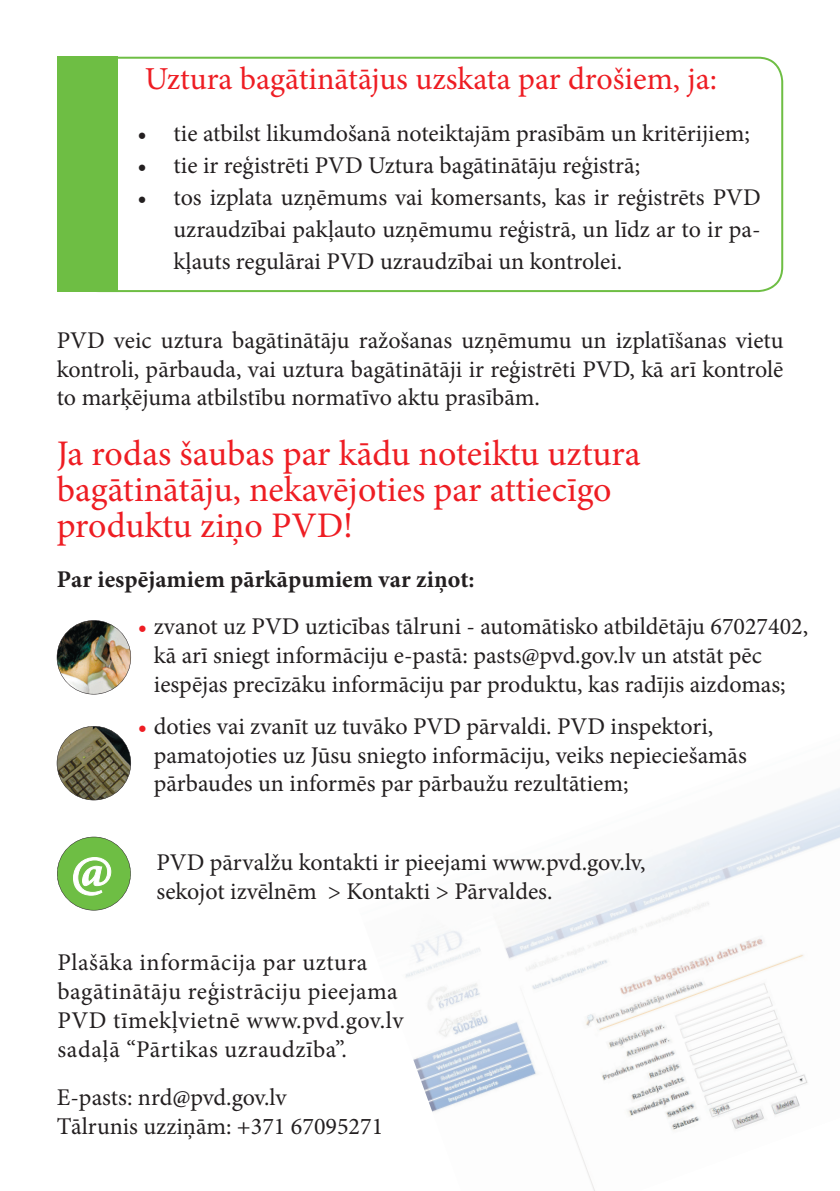
<style>
.page{position:relative;width:840px;height:1191px;background:#fff}
.page>*{position:absolute;margin:0;border:0;box-sizing:border-box;transform-origin:0 0}
.t1{font:700 55.6px "Minion Pro";color:#fff}
.t2{font:36px/36px "Minion Pro";color:#ee1d23}
.t3{font:32px "Minion Pro";color:#ee1d23}
.t4{font:24px/28.8px "Minion Pro";color:#231f20}
.t5{font:24px/28.8px "Minion Pro";letter-spacing:.025em;color:#231f20}
.t6{font:700 24px "Minion Pro";letter-spacing:.005em;color:#231f20}
.s1{color:#ee1d23}
</style>
<div class="page">
<div style="left:57px;top:57px;width:60px;height:235px;background:#6ebe44"></div>
<img style="left:405px;top:788px;width:434px;height:403px">
<img style="left:57px;top:620px;width:74px;height:74px">
<svg style="left:57px;top:726px;width:74px;height:74px"></svg>
<svg style="left:57px;top:836px;width:74px;height:74px"></svg>
<svg style="left:117px;top:57px;width:665px;height:235px"></svg>
<h3 class="t3" style="left:145px;top:57px;width:573px">Uztura bagātinātājus uzskata par drošiem, ja:</h3>
<p class="t4" style="left:137px;top:119px;width:613px">• tie atbilst likumdošanā noteiktajām prasībām un kritērijiem;</p>
<p class="t4" style="left:137px;top:151px;width:504px">• tie ir reģistrēti PVD Uztura bagātinātāju reģistrā;</p>
<p class="t4" style="left:173px;top:181px;width:588px;line-height:32px;text-align:justify;text-indent:-36px">• tos izplata uzņēmums vai komersants, kas ir reģistrēts PVD uzraudzībai pakļauto uzņēmumu reģistrā, un līdz ar to ir pa&shy;kļauts regulārai PVD uzraudzībai un kontrolei.</p>
<p class="t4" style="left:57px;top:326px;width:727px;text-align:justify">PVD veic uztura bagātinātāju ražošanas uzņēmumu un izplatīšanas vietu kontroli, pārbauda, vai uztura bagātinātāji ir reģistrēti PVD, kā arī kontrolē to marķējuma atbilstību normatīvo aktu prasībām.</p>
<h2 class="t2" style="left:57px;top:436px;width:585px">Ja rodas šaubas par kādu noteiktu uztura bagātinātāju, nekavējoties par attiecīgo produktu ziņo PVD!</h2>
<p class="t6" style="left:57px;top:562px;width:419px">Par iespējamiem pārkāpumiem var ziņot:</p>
<p class="t4" style="left:154px;top:612px;width:655px;text-indent:-16px"><span class="s1">•</span> zvanot uz PVD uzticības tālruni - automātisko atbildētāju 67027402, kā arī sniegt informāciju e-pastā: pasts@pvd.gov.lv un atstāt pēc iespējas precīzāku informāciju par produktu, kas radījis aizdomas;</p>
<h1 class="t1" style="left:70px;top:832px;width:44px">@</h1>
<p class="t4" style="left:154px;top:711px;width:594px;text-indent:-16px"><span class="s1">•</span> doties vai zvanīt uz tuvāko PVD pārvaldi. PVD inspektori, pamatojoties uz Jūsu sniegto informāciju, veiks nepieciešamās pārbaudes un informēs par pārbaužu rezultātiem;</p>
<p class="t4" style="left:156px;top:848px;width:490px">PVD pārvalžu kontakti ir pieejami www.pvd.gov.lv, sekojot izvēlnēm &gt; Kontakti &gt; Pārvaldes.</p>
<p class="t5" style="left:57px;top:948px;width:347px">Plašāka informācija par uztura bagātinātāju reģistrāciju pieejama PVD tīmekļvietnē www.pvd.gov.lv sadaļā “Pārtikas uzraudzība”.</p>
<p class="t4" style="left:57px;top:1083px;width:328px">E-pasts: nrd@pvd.gov.lv<br>Tālrunis uzziņām: +371 67095271</p>
</div>
